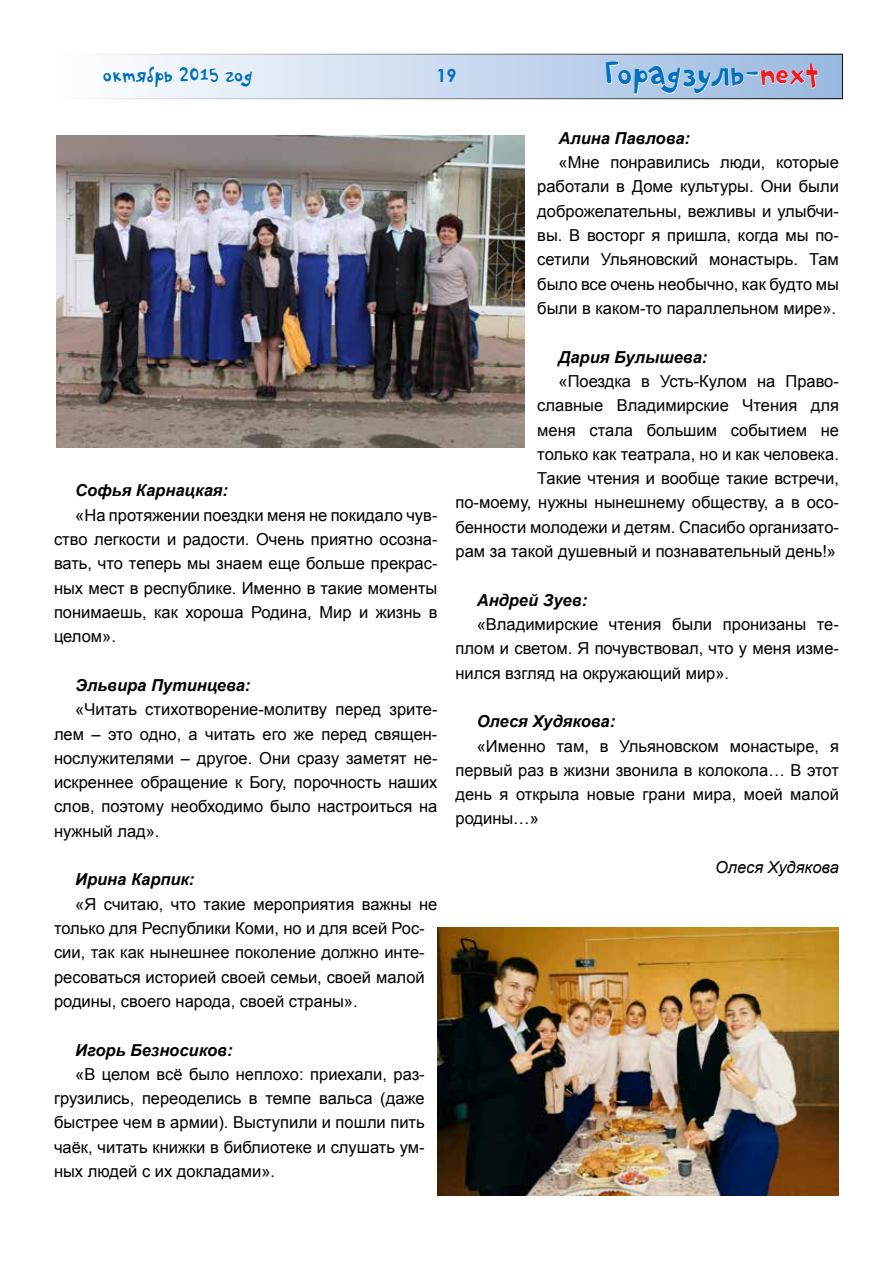
<style>
.page{position:relative;width:893px;height:1263px;background:#fff}
.page>*{position:absolute;margin:0;border:0;box-sizing:border-box;transform-origin:0 0}
.t1{font:45px "PF Playskool Pro";color:#0072bc}
.t2{font:27px "PF Playskool Pro";color:#0072bc}
.t3{font:700 18px "Century Gothic";color:#0072bc}
.t4{font:16.5px/24.3px "Arial";color:#000;text-align:justify}
.t5{font:italic 700 16.5px "Arial";color:#000}
.t6{font:italic 16.5px "Arial";color:#000}
.s1{color:#ed1d24}
</style>
<div class="page">
<div style="left:58px;top:54px;width:785px;height:45px;background:linear-gradient(to right,#fefefe,#99b9e1)"></div>
<div style="left:103px;top:65px;width:70px;height:23px;background:#f6f8fc"></div>
<svg style="left:179px;top:66px;width:40px;height:17px"></svg>
<svg style="left:225px;top:65px;width:28px;height:23px"></svg>
<svg style="left:605px;top:61px;width:214px;height:39px;background:#b2c8e4"></svg>
<img style="left:437px;top:928px;width:402px;height:267px">
<img style="left:56px;top:135px;width:468px;height:312px">
<h2 class="t2" style="left:103px;top:62px;width:151px">октябрь 2015 год</h2>
<p class="t3" style="left:436px;top:62px;width:22px">19</p>
<h1 class="t1" style="left:604px;top:53px;width:217px">Горадзуль-<span class="s1">next</span></h1>
<p class="t5" style="left:558px;top:127px;width:133px">Алина Павлова:</p>
<p class="t4" style="left:537px;top:150px;width:303px;text-indent:21px">«Мне понравились люди, которые работали в Доме культуры. Они были доброжелательны, вежливы и улыбчи&shy;вы. В восторг я пришла, когда мы по&shy;сетили Ульяновский монастырь. Там было все очень необычно, как будто мы были в каком-то параллельном мире».</p>
<p class="t5" style="left:558px;top:346px;width:150px">Дария Булышева:</p>
<p class="t4" style="left:455px;top:369px;width:385px;text-align:right">«Поездка в Усть-Кулом на Право-<br>славные Владимирские Чтения для<br>меня стала большим событием не<br>только как театрала, но и как человека.<br>Такие чтения и вообще такие встречи,<br>по-моему, нужны нынешнему обществу, а в осо&shy;бенности молодежи и детям. Спасибо организато&shy;рам за такой душевный и познавательный день!»</p>
<p class="t5" style="left:477px;top:589px;width:112px">Андрей Зуев:</p>
<p class="t4" style="left:455px;top:612px;width:385px;text-indent:21px">«Владимирские чтения были пронизаны те&shy;плом и светом. Я почувствовал, что у меня изме&shy;нился взгляд на окружающий мир».</p>
<p class="t5" style="left:477px;top:710px;width:140px">Олеся Худякова:</p>
<p class="t4" style="left:455px;top:734px;width:385px;text-indent:21px">«Именно там, в Ульяновском монастыре, я первый раз в жизни звонила в колокола… В этот день я открыла новые грани мира, моей малой родины…»</p>
<p class="t6" style="left:715px;top:856px;width:125px">Олеся Худякова</p>
<p class="t5" style="left:75px;top:480px;width:154px">Софья Карнацкая:</p>
<p class="t4" style="left:54px;top:503px;width:385px;text-indent:21px">«На протяжении поездки меня не покидало чув&shy;ство легкости и радости. Очень приятно осозна&shy;вать, что теперь мы знаем еще больше прекрас&shy;ных мест в республике. Именно в такие моменты понимаешь, как хороша Родина, Мир и жизнь в целом».</p>
<p class="t5" style="left:75px;top:674px;width:177px">Эльвира Путинцева:</p>
<p class="t4" style="left:54px;top:697px;width:385px;text-indent:21px">«Читать стихотворение-молитву перед зрите&shy;лем – это одно, а читать его же перед священ&shy;нослужителями – другое. Они сразу заметят не&shy;искреннее обращение к Богу, порочность наших слов, поэтому необходимо было настроиться на нужный лад».</p>
<p class="t5" style="left:75px;top:868px;width:121px">Ирина Карпик:</p>
<p class="t4" style="left:54px;top:892px;width:385px;text-align:left;text-indent:21px">«Я считаю, что такие мероприятия важны не только для Республики Коми, но и для всей Рос&shy;сии, так как нынешнее поколение должно инте&shy;ресоваться историей своей семьи, своей малой родины, своего народа, своей страны».</p>
<p class="t5" style="left:75px;top:1039px;width:159px">Игорь Безносиков:</p>
<p class="t4" style="left:54px;top:1062px;width:372px;text-indent:21px">«В целом всё было неплохо: приехали, раз&shy;грузились, переоделись в темпе вальса (даже быстрее чем в армии). Выступили и пошли пить чаёк, читать книжки в библиотеке и слушать ум&shy;ных людей с их докладами».</p>
</div>
